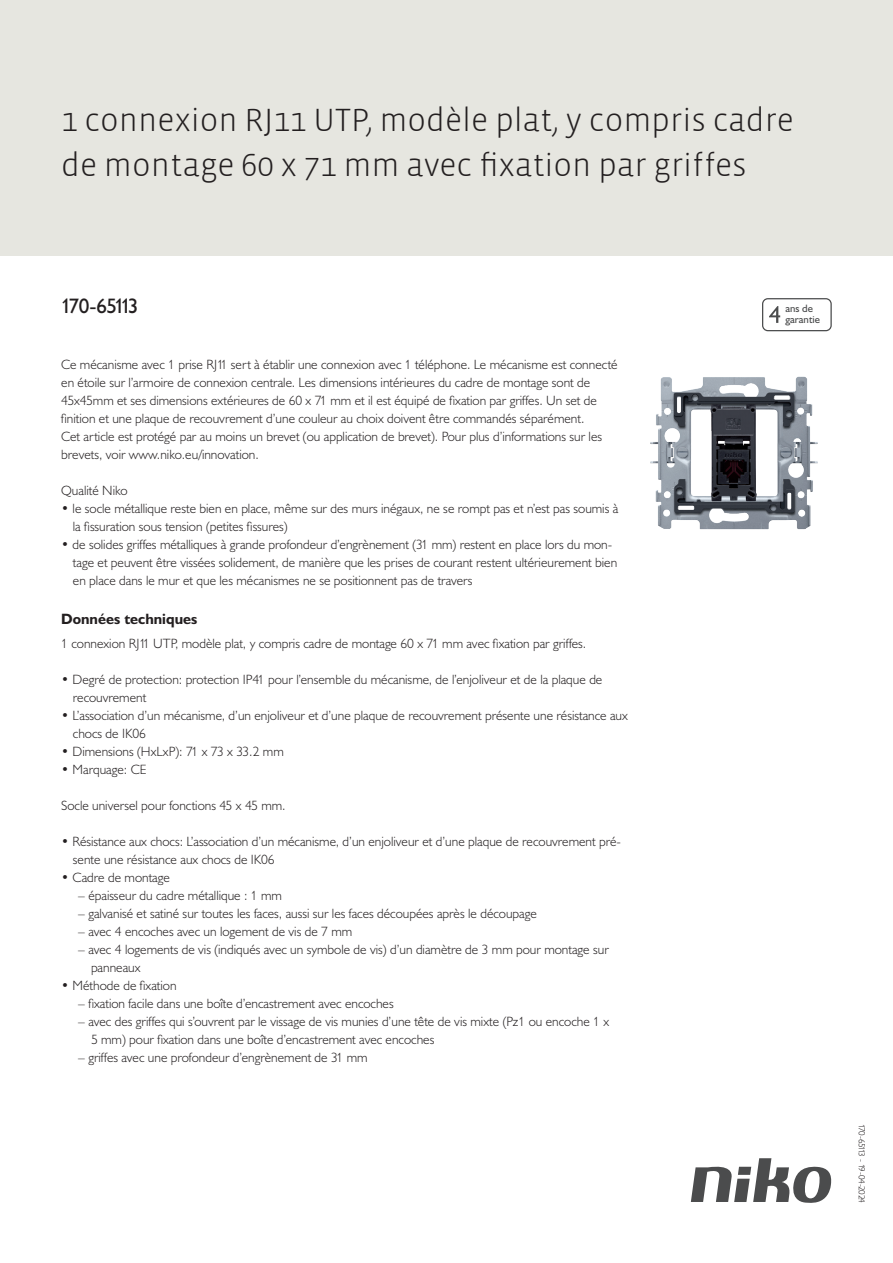
<style>
.page{position:relative;width:893px;height:1263px;background:#fff}
.page>*{position:absolute;margin:0;border:0;box-sizing:border-box;transform-origin:0 0}
.Title_datasheets{font:300 33px/45px "Vista Sans";color:#231f20}
.Article_number{font:21px "Humanist 521 BT";letter-spacing:-.135em;color:#231f20}
.Titles_parts{font:700 15px "Humanist 521 BT";color:#231f20}
.USP_Bullets{font:300 13.5px/18px "Humanist 521 BT";color:#231f20}
.Platte_tekst_CAB{font:300 13.5px/18px "Humanist 521 BT";color:#231f20}
.USP_Bullets_level_2{font:300 13.5px/18px "Humanist 521 BT";color:#231f20}
.t1{font:10.8px/10.8px "Humanist 521 BT";color:#4b4c4d}
.Revision{font:300 9px "Humanist 521 BT";letter-spacing:-.08em;color:#231f20}
</style>
<div class="page">
<svg style="left:691px;top:1158px;width:141px;height:45px"></svg>
<div style="left:0;top:0;width:893px;height:255px;background:#e6e6e0"></div>
<svg style="left:762px;top:298px;width:70px;height:33px"></svg>
<img style="left:650px;top:376px;width:168px;height:154px">
<p class="Title_datasheets" style="left:61px;top:98px;width:734px">1 connexion RJ11 UTP, modèle plat, y compris cadre de montage 60 x 71 mm avec fixation par griffes</p>
<p class="Article_number" style="left:61px;top:293px;width:79px">170-65113</p>
<p class="t1" style="left:785px;top:303px;width:36px">ans de garantie</p>
<p class="Platte_tekst_CAB" style="left:61px;top:355px;width:558px">Ce mécanisme avec 1 prise RJ11 sert à établir une connexion avec 1 téléphone. Le mécanisme est connecté en étoile sur l’armoire de connexion centrale. Les dimensions intérieures du cadre de montage sont de 45x45mm et ses dimensions extérieures de 60 x 71 mm et il est équipé de fixation par griffes. Un set de finition et une plaque de recouvrement d’une couleur au choix doivent être commandés séparément.<br>Cet article est protégé par au moins un brevet (ou application de brevet). Pour plus d’informations sur les brevets, voir www.niko.eu/innovation.</p>
<p class="USP_Bullets" style="left:61px;top:481px;width:68px">Qualité Niko</p>
<p class="USP_Bullets" style="left:73px;top:499px;width:547px;text-indent:-12px">• le socle métallique reste bien en place, même sur des murs inégaux, ne se rompt pas et n’est pas soumis à la fissuration sous tension (petites fissures)</p>
<p class="USP_Bullets" style="left:73px;top:535px;width:546px;text-indent:-12px">• de solides griffes métalliques à grande profondeur d’engrènement (31 mm) restent en place lors du mon&shy;tage et peuvent être vissées solidement, de manière que les prises de courant restent ultérieurement bien en place dans le mur et que les mécanismes ne se positionnent pas de travers</p>
<p class="Titles_parts" style="left:61px;top:609px;width:138px">Données techniques</p>
<p class="Platte_tekst_CAB" style="left:61px;top:634px;width:527px">1 connexion RJ11 UTP, modèle plat, y compris cadre de montage 60 x 71 mm avec fixation par griffes.</p>
<p class="USP_Bullets" style="left:73px;top:670px;width:531px;text-indent:-12px">• Degré de protection: protection IP41 pour l’ensemble du mécanisme, de l’enjoliveur et de la plaque de recouvrement</p>
<p class="USP_Bullets" style="left:73px;top:706px;width:556px;text-indent:-12px">• L’association d’un mécanisme, d’un enjoliveur et d’une plaque de recouvrement présente une résistance aux chocs de IK06</p>
<p class="USP_Bullets" style="left:61px;top:742px;width:224px">• Dimensions (HxLxP): 71 x 73 x 33.2 mm</p>
<p class="USP_Bullets" style="left:61px;top:760px;width:87px">• Marquage: CE</p>
<p class="USP_Bullets" style="left:61px;top:796px;width:226px">Socle universel pour fonctions 45 x 45 mm.</p>
<p class="USP_Bullets" style="left:73px;top:832px;width:550px;text-indent:-12px">• Résistance aux chocs: L’association d’un mécanisme, d’un enjoliveur et d’une plaque de recouvrement pré&shy;sente une résistance aux chocs de IK06</p>
<p class="USP_Bullets" style="left:61px;top:868px;width:110px">• Cadre de montage</p>
<p class="USP_Bullets_level_2" style="left:78px;top:886px;width:205px">– épaisseur du cadre métallique : 1 mm</p>
<p class="USP_Bullets_level_2" style="left:78px;top:904px;width:460px">– galvanisé et satiné sur toutes les faces, aussi sur les faces découpées après le découpage</p>
<p class="USP_Bullets_level_2" style="left:78px;top:922px;width:276px">– avec 4 encoches avec un logement de vis de 7 mm</p>
<p class="USP_Bullets_level_2" style="left:91px;top:940px;width:519px;text-indent:-13px">– avec 4 logements de vis (indiqués avec un symbole de vis) d’un diamètre de 3 mm pour montage sur panneaux</p>
<p class="USP_Bullets" style="left:61px;top:976px;width:117px">• Méthode de fixation</p>
<p class="USP_Bullets_level_2" style="left:78px;top:994px;width:317px">– fixation facile dans une boîte d’encastrement avec encoches</p>
<p class="USP_Bullets_level_2" style="left:91px;top:1012px;width:520px;text-indent:-13px">– avec des griffes qui s’ouvrent par le vissage de vis munies d’une tête de vis mixte (Pz1 ou encoche 1 x<br>5 mm) pour fixation dans une boîte d’encastrement avec encoches</p>
<p class="USP_Bullets_level_2" style="left:78px;top:1048px;width:291px">– griffes avec une profondeur d’engrènement de 31 mm</p>
<p class="Revision" style="left:868px;top:1124px;width:80px;rotate:90deg">170-65113 - 19-04-2024</p>
</div>
